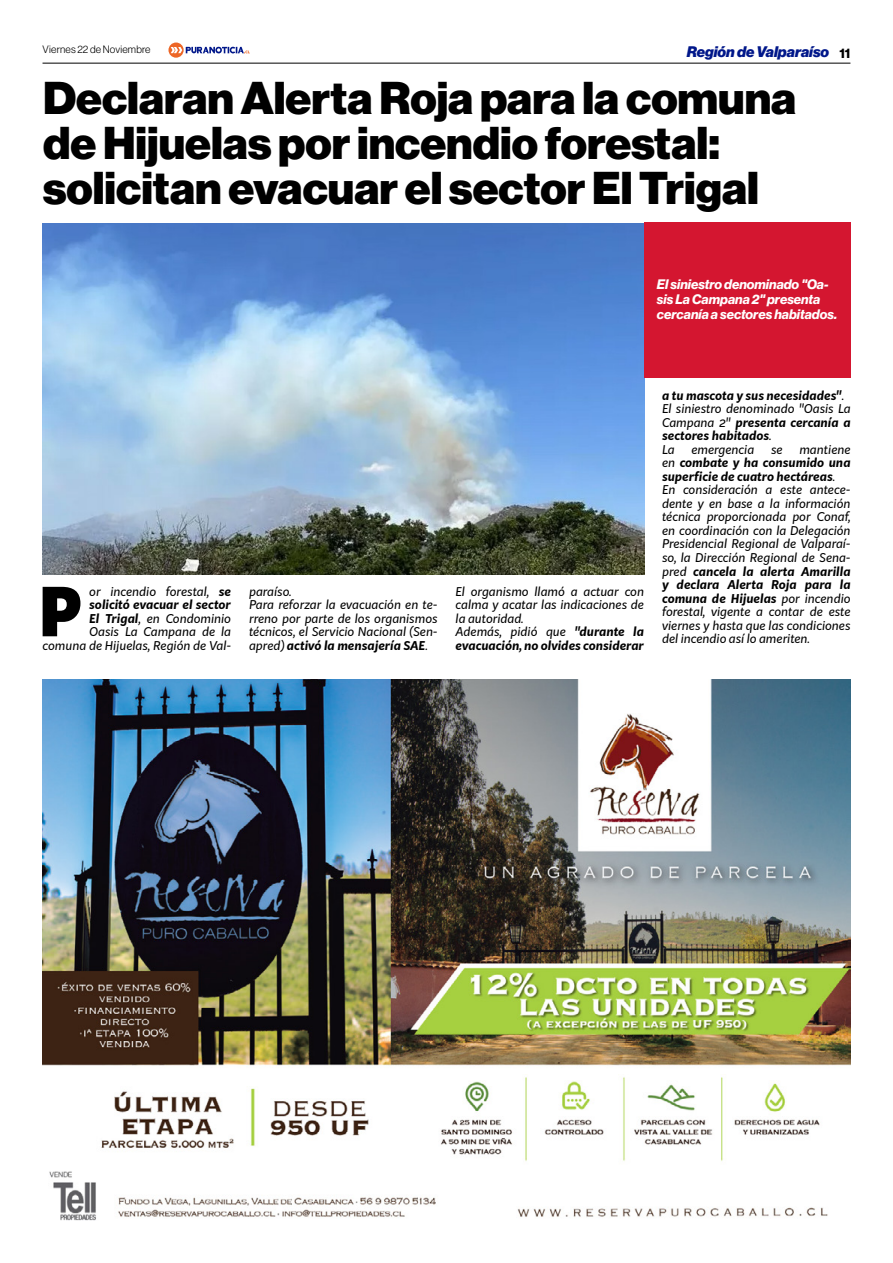
<style>
.page{position:relative;width:893px;height:1263px;background:#fff}
.page>*{position:absolute;margin:0;border:0;box-sizing:border-box;transform-origin:0 0}
.t1{font:900 66.3px "Kit Sans";color:#000}
.t2{font:900 45px/45px "Neue Haas Display";color:#000}
.t3{font:italic 900 15px "Neue Haas Display";color:#00178a}
.t4{font:italic 700 13.5px/15px "Neue Haas Display";color:#fff}
.t5{font:italic 12px/13.5px "Kit Sans";color:#000}
.t6{font:italic 700 12px/13.5px "Kit Sans";color:#000}
.t7{font:10.5px "N Haas Grotesk DS Pro 45 Lt";letter-spacing:.02em;color:#000}
.s1{font-family:"N Haas Grotesk DS Pro 75 Bd";font-weight:400;font-style:normal;font-size:13.5px;color:#000}
.s2{font-weight:700}
.s3{font-weight:400}
</style>
<div class="page">
<hr style="left:43px;top:63px;width:807px;height:1px;background:#000">
<svg style="left:168px;top:43px;width:82px;height:15px"></svg>
<img style="left:43px;top:223px;width:601px;height:351px">
<div style="left:644px;top:222px;width:206px;height:156px;background:#d41630"></div>
<img style="left:43px;top:679px;width:807px;height:541px">
<p class="t7" style="left:43px;top:44px;width:109px">Viernes 22 de Noviembre</p>
<p class="t3" style="left:687px;top:43px;width:165px">Región de Valparaíso <span class="s1">11</span></p>
<h2 class="t2" style="left:43px;top:77px;width:755px">Declaran Alerta Roja para la comuna de Hijuelas por incendio forestal: solicitan evacuar el sector El Trigal</h2>
<p class="t4" style="left:657px;top:276px;width:182px">El siniestro denominado "Oa&shy;sis La Campana 2" presenta cercanía a sectores habitados.</p>
<p class="t5" style="left:43px;top:584px;width:190px;text-align:right">or incendio forestal, <span class="s2">se<br>solicitó evacuar el sector<br>El Trigal</span>, en Condominio<br>Oasis La Campana de la comuna de Hijuelas, Región de Val-</p>
<p class="t5" style="left:249px;top:584px;width:190px">paraíso.<br>Para reforzar la evacuación en te&shy;rreno por parte de los organismos técnicos, el Servicio Nacional (Sen&shy;apred) <span class="s2">activó la mensajería SAE</span>.</p>
<p class="t5" style="left:456px;top:584px;width:190px">El organismo llamó a actuar con calma y acatar las indicaciones de la autoridad.<br>Además, pidió que <span class="s2">"durante la evacuación, no olvides considerar</span></p>
<h1 class="t1" style="left:39px;top:552px;width:44px">P</h1>
<p class="t6" style="left:662px;top:388px;width:190px">a tu mascota y sus necesidades"<span class="s3">.<br>El siniestro denominado "Oasis La<br>Campana 2"</span> presenta cercanía a sectores habitados<span class="s3">.<br>La</span></p>
<p class="t5" style="left:662px;top:442px;width:190px;text-indent:137px">mantiene en <span class="s2">combate y ha consumido una superficie de cuatro hectáreas</span>.<br>En consideración a este antece&shy;dente y en base a la información técnica proporcionada por Conaf, en coordinación con la Delegación<br>Presidencial Regional de Valparaí&shy;so, la Dirección Regional de Sena&shy;pred <span class="s2">cancela la alerta Amarilla y declara Alerta Roja para la comuna de Hijuelas</span> por incendio forestal, vigente a contar de este viernes y hasta que las condiciones del incendio así lo ameriten.</p>
<p class="t5" style="left:691px;top:442px;width:64px">emergencia</p>
<p class="t5" style="left:771px;top:442px;width:13px">se</p>
</div>
